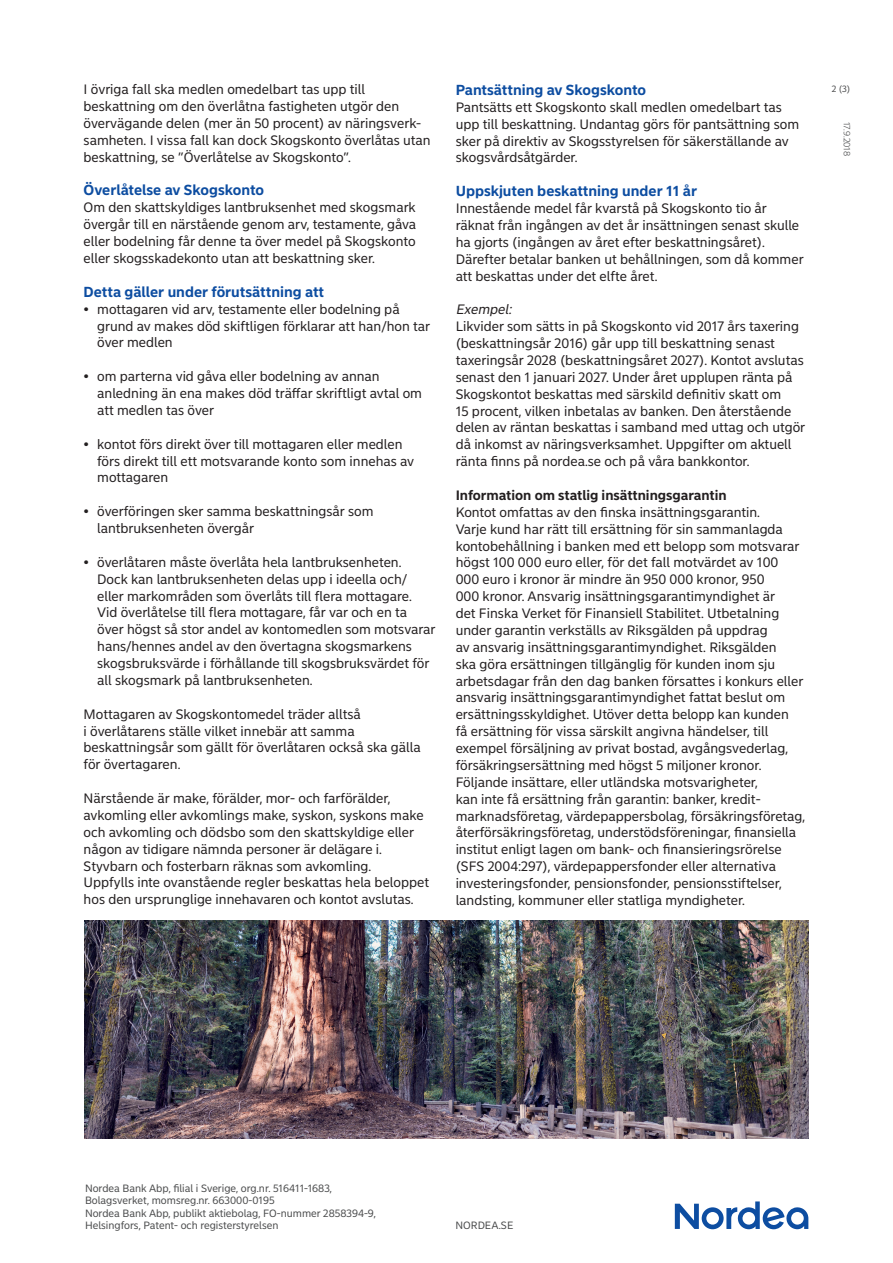
<style>
.page{position:relative;width:893px;height:1263px;background:#fff}
.page>*{position:absolute;margin:0;border:0;box-sizing:border-box;transform-origin:0 0}
.t1{font:700 14.4px "Nordea Sans Small";color:#0d4da1}
.t2{font:13.5px/16.8px "Nordea Sans Small";color:#231f20}
.t3{font:700 13.5px "Nordea Sans Small";color:#231f20}
.t4{font:italic 13.5px "Nordea Sans Small";color:#231f20}
.t5{font:10.5px/12.6px "Nordea Sans Small";color:#4b4c4d}
.t6{font:300 9px "Nordea Sans Small";color:#4b4c4d}
.t7{font:9px "Nordea Sans Small";color:#4b4c4d}
</style>
<div class="page">
<img style="left:85px;top:920px;width:723px;height:218px">
<svg style="left:675px;top:1201px;width:133px;height:28px"></svg>
<p class="t2" style="left:84px;top:81px;width:349px">I övriga fall ska medlen omedelbart tas upp till beskattning om den överlåtna fastigheten utgör den övervägande delen (mer än 50 procent) av näringsverk&shy;samheten. I vissa fall kan dock Skogskonto överlåtas utan beskattning, se ”Överlåtelse av Skogskonto”.</p>
<p class="t1" style="left:84px;top:182px;width:182px">Överlåtelse av Skogskonto</p>
<p class="t2" style="left:84px;top:199px;width:334px;text-align:justify">Om den skattskyldiges lantbruksenhet med skogsmark övergår till en närstående genom arv, testamente, gåva eller bodelning får denne ta över medel på Skogskonto eller skogsskadekonto utan att beskattning sker.</p>
<p class="t1" style="left:84px;top:283px;width:242px">Detta gäller under förutsättning att</p>
<p class="t2" style="left:97px;top:301px;width:334px;text-indent:-14px">• mottagaren vid arv, testamente eller bodelning på grund av makes död skiftligen förklarar att han/hon tar över medlen</p>
<p class="t2" style="left:97px;top:368px;width:326px;text-indent:-14px">• om parterna vid gåva eller bodelning av annan anledning än ena makes död träffar skriftligt avtal om att medlen tas över</p>
<p class="t2" style="left:97px;top:436px;width:319px;text-indent:-14px">• kontot förs direkt över till mottagaren eller medlen förs direkt till ett motsvarande konto som innehas av mottagaren</p>
<p class="t2" style="left:97px;top:503px;width:278px;text-indent:-14px">• överföringen sker samma beskattningsår som lantbruksenheten övergår</p>
<p class="t2" style="left:97px;top:554px;width:340px;text-indent:-14px">• överlåtaren måste överlåta hela lantbruksenheten.<br>Dock kan lantbruksenheten delas upp i ideella och/ eller markområden som överlåts till flera mottagare.<br>Vid överlåtelse till flera mottagare, får var och en ta över högst så stor andel av kontomedlen som motsvarar hans/hennes andel av den övertagna skogsmarkens skogsbruksvärde i förhållande till skogsbruksvärdet för all skogsmark på lantbruksenheten.</p>
<p class="t2" style="left:84px;top:706px;width:339px">Mottagaren av Skogskontomedel träder alltså<br>i överlåtarens ställe vilket innebär att samma beskattningsår som gällt för överlåtaren också ska gälla för övertagaren.</p>
<p class="t2" style="left:84px;top:790px;width:347px">Närstående är make, förälder, mor- och farförälder, avkomling eller avkomlings make, syskon, syskons make och avkomling och dödsbo som den skattskyldige eller någon av tidigare nämnda personer är delägare i.<br>Styvbarn och fosterbarn räknas som avkomling.<br>Uppfylls inte ovanstående regler beskattas hela beloppet hos den ursprunglige innehavaren och kontot avslutas.</p>
<p class="t1" style="left:456px;top:81px;width:192px">Pantsättning av Skogskonto</p>
<p class="t2" style="left:456px;top:99px;width:345px">Pantsätts ett Skogskonto skall medlen omedelbart tas upp till beskattning. Undantag görs för pantsättning som sker på direktiv av Skogsstyrelsen för säkerställande av skogsvårdsåtgärder.</p>
<p class="t1" style="left:456px;top:182px;width:243px">Uppskjuten beskattning under 11 år</p>
<p class="t2" style="left:456px;top:200px;width:349px">Innestående medel får kvarstå på Skogskonto tio år räknat från ingången av det år insättningen senast skulle ha gjorts (ingången av året efter beskattningsåret).<br>Därefter betalar banken ut behållningen, som då kommer att beskattas under det elfte året.</p>
<p class="t4" style="left:456px;top:301px;width:60px">Exempel:</p>
<p class="t2" style="left:456px;top:318px;width:351px">Likvider som sätts in på Skogskonto vid 2017 års taxering (beskattningsår 2016) går upp till beskattning senast taxeringsår 2028 (beskattningsåret 2027). Kontot avslutas senast den 1 januari 2027. Under året upplupen ränta på Skogskontot beskattas med särskild definitiv skatt om<br>15 procent, vilken inbetalas av banken. Den återstående delen av räntan beskattas i samband med uttag och utgör då inkomst av näringsverksamhet. Uppgifter om aktuell ränta finns på nordea.se och på våra bankkontor.</p>
<p class="t3" style="left:456px;top:487px;width:273px">Information om statlig insättningsgarantin</p>
<p class="t2" style="left:456px;top:504px;width:351px">Kontot omfattas av den finska insättningsgarantin.<br>Varje kund har rätt till ersättning för sin sammanlagda kontobehållning i banken med ett belopp som motsvarar högst 100 000 euro eller, för det fall motvärdet av 100<br>000 euro i kronor är mindre än 950 000 kronor, 950<br>000 kronor. Ansvarig insättningsgarantimyndighet är<br>det Finska Verket för Finansiell Stabilitet. Utbetalning under garantin verkställs av Riksgälden på uppdrag<br>av ansvarig insättningsgarantimyndighet. Riksgälden<br>ska göra ersättningen tillgänglig för kunden inom sju arbetsdagar från den dag banken försattes i konkurs eller ansvarig insättningsgarantimyndighet fattat beslut om ersättningsskyldighet. Utöver detta belopp kan kunden<br>få ersättning för vissa särskilt angivna händelser, till exempel försäljning av privat bostad, avgångsvederlag, försäkringsersättning med högst 5 miljoner kronor.<br>Följande insättare, eller utländska motsvarigheter,<br>kan inte få ersättning från garantin: banker, kredit&shy;marknadsföretag, värdepappersbolag, försäkringsföretag, återförsäkringsföretag, understödsföreningar, finansiella institut enligt lagen om bank- och finansieringsrörelse (SFS 2004:297), värdepappersfonder eller alternativa investeringsfonder, pensionsfonder, pensionsstiftelser, landsting, kommuner eller statliga myndigheter.</p>
<p class="t7" style="left:832px;top:83px;width:20px">2 (3)</p>
<p class="t6" style="left:852px;top:122px;width:36px;rotate:90deg">17.9.2018</p>
<p class="t5" style="left:85px;top:1182px;width:293px">Nordea Bank Abp, filial i Sverige, org.nr. 516411-1683, Bolagsverket, momsreg.nr. 663000-0195<br>Nordea Bank Abp, publikt aktiebolag, FO-nummer 2858394-9, Helsingfors, Patent- och registerstyrelsen</p>
<p class="t5" style="left:455px;top:1219px;width:59px">NORDEA.SE</p>
</div>
